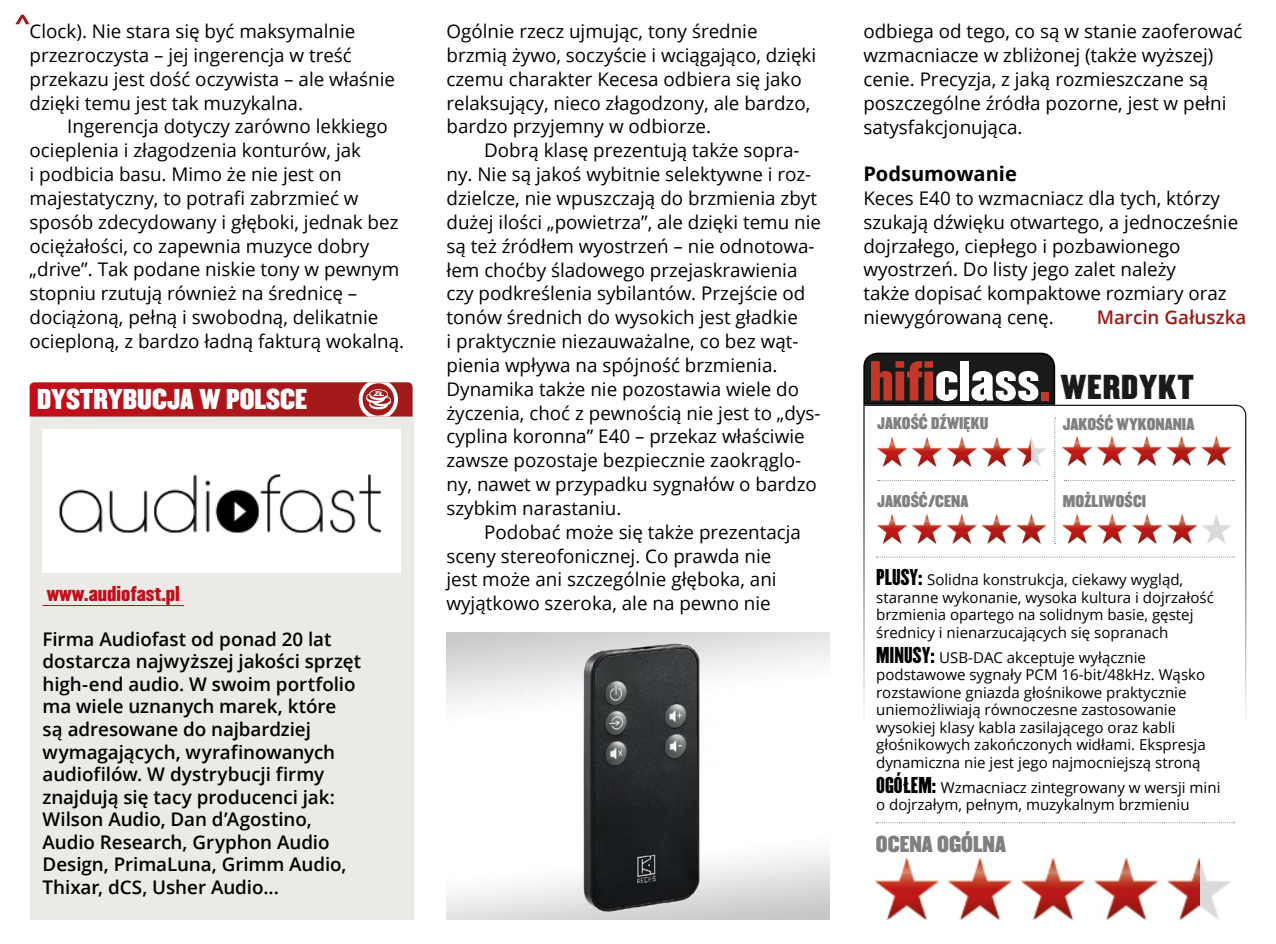
<style>
.page{position:relative;width:1276px;height:944px;background:#fff}
.page>*{position:absolute;margin:0;border:0;box-sizing:border-box;transform-origin:0 0}
.t1{font:30.38px "Champion Middleweight";letter-spacing:.035em;color:#191a1a}
.t2{font:24.97px "Champion Middleweight";color:#fff}
.t3{font:700 20.03px "Open Sans";color:#000}
.t4{font:20.03px "Champion Middleweight";color:#808080}
.t5{font:18.9px/23.8px "Open Sans";color:#000}
.t6{font:600 18.9px/22.5px "Open Sans";letter-spacing:-.005em;color:#000}
.t7{font:18.9px "Champion Welterweight";color:#c20e1a}
.t8{font:600 18.9px "Open Sans";color:#a11a1a}
.t9{font:15.08px/17.6px "Open Sans";color:#000}
.t10{font:14.85px "Champion Middleweight";color:#808080}
.s1{font-family:"Champion Liteweight";font-size:20.03px}
</style>
<div class="page">
<svg style="left:15px;top:15px;width:15px;height:9px"></svg>
<svg style="left:863px;top:404px;width:384px;height:311px"></svg>
<svg style="left:876px;top:557px;width:358px;height:1px"></svg>
<svg style="left:877px;top:480px;width:171px;height:1px"></svg>
<svg style="left:1064px;top:480px;width:170px;height:1px"></svg>
<svg style="left:1054px;top:418px;width:2px;height:126px"></svg>
<svg style="left:876px;top:822px;width:358px;height:1px"></svg>
<img style="left:1200px;top:859px;width:30px;height:61px">
<img style="left:876px;top:859px;width:324px;height:61px">
<img style="left:1198px;top:514px;width:34px;height:29px">
<img style="left:1062px;top:514px;width:136px;height:29px">
<img style="left:1062px;top:436px;width:170px;height:29px">
<img style="left:877px;top:515px;width:170px;height:29px">
<img style="left:1030px;top:437px;width:17px;height:29px">
<img style="left:877px;top:437px;width:153px;height:29px">
<div style="left:30px;top:417px;width:383px;height:503px;background:#ebeae7"></div>
<hr style="left:43px;top:605px;width:141px;height:1px;background:#c20e1a">
<svg style="left:30px;top:382px;width:382px;height:35px;background:#b52228"></svg>
<img style="left:43px;top:430px;width:357px;height:143px">
<svg style="left:863px;top:352px;width:193px;height:53px"></svg>
<div style="left:1041px;top:392px;width:8px;height:8px;background:#c2382b"></div>
<img style="left:446px;top:632px;width:383px;height:288px">
<p class="t5" style="left:30px;top:19px;width:367px">Clock). Nie stara się być maksymalnie przezroczysta – jej ingerencja w treść przekazu jest dość oczywista – ale właśnie dzięki temu jest tak muzykalna.</p>
<p class="t5" style="left:30px;top:114px;width:376px;text-indent:38px">Ingerencja dotyczy zarówno lekkiego ocieplenia i złagodzenia konturów, jak<br>i podbicia basu. Mimo że nie jest on majestatyczny, to potrafi zabrzmieć w sposób zdecydowany i głęboki, jednak bez ociężałości, co zapewnia muzyce dobry „drive”. Tak podane niskie tony w pewnym stopniu rzutują również na średnicę – dociążoną, pełną i swobodną, delikatnie ocieploną, z bardzo ładną fakturą wokalną.</p>
<h2 class="t2" style="left:37px;top:379px;width:272px">DYSTRYBUCJA W POLSCE</h2>
<p class="t7" style="left:47px;top:577px;width:135px">www.audiofast.pl</p>
<p class="t6" style="left:43px;top:627px;width:320px">Firma Audiofast od ponad 20 lat dostarcza najwyższej jakości sprzęt high-end audio. W swoim portfolio ma wiele uznanych marek, które są adresowane do najbardziej wymagających, wyrafinowanych audiofilów. W dystrybucji firmy znajdują się tacy producenci jak:<br>Wilson Audio, Dan d’Agostino,<br>Audio Research, Gryphon Audio<br>Design, PrimaLuna, Grimm Audio,<br>Thixar, dCS, Usher Audio...</p>
<p class="t5" style="left:446px;top:19px;width:371px">Ogólnie rzecz ujmując, tony średnie brzmią żywo, soczyście i wciągająco, dzięki czemu charakter Kecesa odbiera się jako relaksujący, nieco złagodzony, ale bardzo, bardzo przyjemny w odbiorze.</p>
<p class="t5" style="left:446px;top:138px;width:376px;text-indent:38px">Dobrą klasę prezentują także sopra&shy;ny. Nie są jakoś wybitnie selektywne i roz&shy;dzielcze, nie wpuszczają do brzmienia zbyt dużej ilości „powietrza”, ale dzięki temu nie są też źródłem wyostrzeń – nie odnotowa&shy;łem choćby śladowego przejaskrawienia czy podkreślenia sybilantów. Przejście od tonów średnich do wysokich jest gładkie<br>i praktycznie niezauważalne, co bez wąt&shy;pienia wpływa na spójność brzmienia.<br>Dynamika także nie pozostawia wiele do życzenia, choć z pewnością nie jest to „dys&shy;cyplina koronna” E40 – przekaz właściwie zawsze pozostaje bezpiecznie zaokrąglo&shy;ny, nawet w przypadku sygnałów o bardzo szybkim narastaniu.</p>
<p class="t5" style="left:446px;top:519px;width:356px;text-indent:38px">Podobać może się także prezentacja sceny stereofonicznej. Co prawda nie jest może ani szczególnie głęboka, ani wyjątkowo szeroka, ale na pewno nie</p>
<p class="t5" style="left:863px;top:19px;width:381px">odbiega od tego, co są w stanie zaoferować wzmacniacze w zbliżonej (także wyższej) cenie. Precyzja, z jaką rozmieszczane są poszczególne źródła pozorne, jest w pełni satysfakcjonująca.</p>
<p class="t3" style="left:863px;top:160px;width:155px">Podsumowanie</p>
<p class="t5" style="left:863px;top:186px;width:376px">Keces E40 to wzmacniacz dla tych, którzy szukają dźwięku otwartego, a jednocześnie dojrzałego, ciepłego i pozbawionego wyostrzeń. Do listy jego zalet należy<br>także dopisać kompaktowe rozmiary oraz niewygórowaną cenę.</p>
<p class="t8" style="left:1096px;top:304px;width:151px">Marcin Gałuszka</p>
<h1 class="t1" style="left:1061px;top:362px;width:134px">WERDYKT</h1>
<p class="t10" style="left:877px;top:411px;width:113px">JAKOŚĆ DŹWIĘKU</p>
<p class="t10" style="left:1062px;top:411px;width:133px">JAKOŚĆ WYKONANIA</p>
<p class="t10" style="left:877px;top:489px;width:93px">JAKOŚĆ/CENA</p>
<p class="t10" style="left:1062px;top:489px;width:85px">MOŻLIWOŚCI</p>
<p class="t9" style="left:876px;top:571px;width:339px"><span class="s1">PLUSY:</span> Solidna konstrukcja, ciekawy wygląd, staranne wykonanie, wysoka kultura i dojrzałość brzmienia opartego na solidnym basie, gęstej średnicy i nienarzucających się sopranach</p>
<p class="t9" style="left:876px;top:648px;width:331px"><span class="s1">MINUSY:</span> USB-DAC akceptuje wyłącznie podstawowe sygnały PCM 16-bit/48kHz. Wąsko rozstawione gniazda głośnikowe praktycznie uniemożliwiają równoczesne zastosowanie wysokiej klasy kabla zasilającego oraz kabli głośnikowych zakończonych widłami. Ekspresja dynamiczna nie jest jego najmocniejszą stroną</p>
<p class="t9" style="left:876px;top:778px;width:346px"><span class="s1">OGÓŁEM:</span> Wzmacniacz zintegrowany w wersji mini o dojrzałym, pełnym, muzykalnym brzmieniu</p>
<p class="t4" style="left:876px;top:827px;width:131px">OCENA OGÓLNA</p>
</div>
